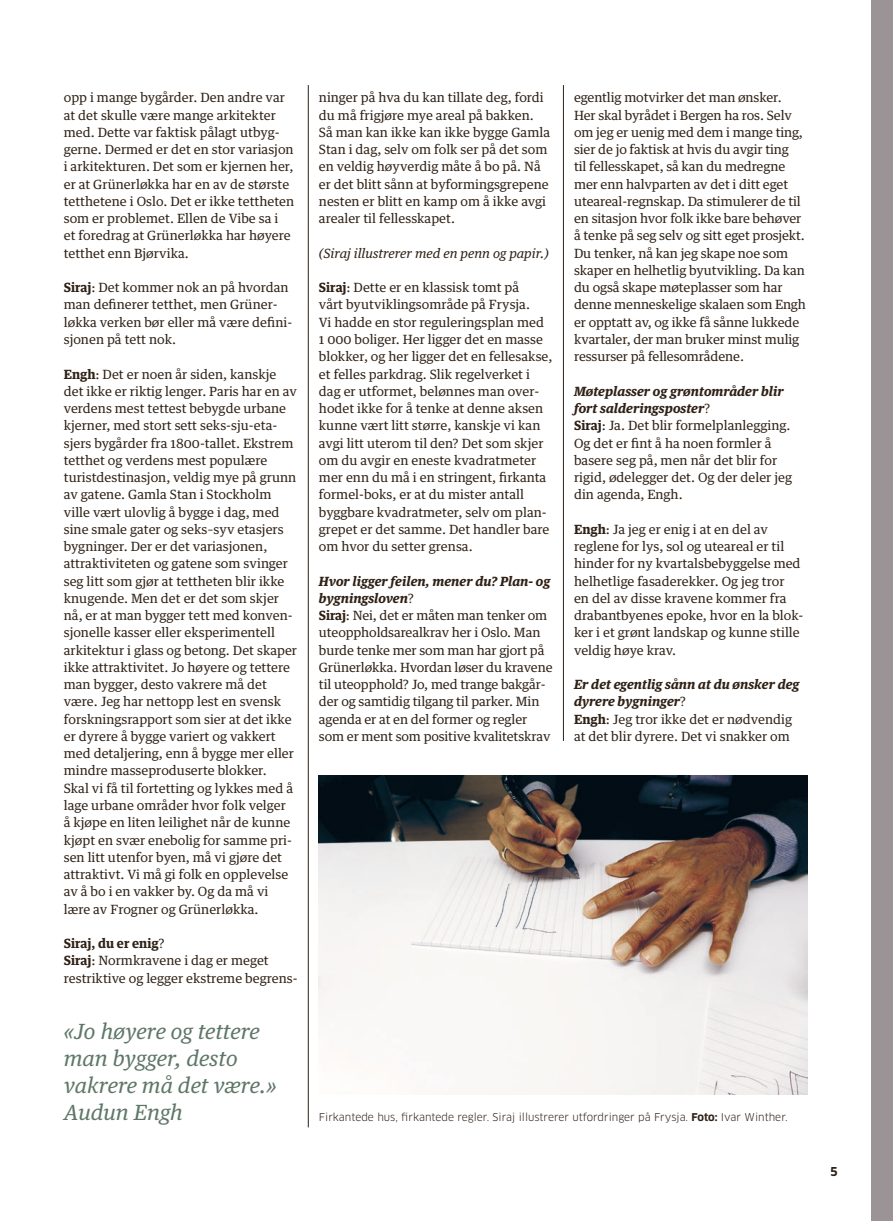
<style>
.page{position:relative;width:893px;height:1221px;background:#fff}
.page>*{position:absolute;margin:0;border:0;box-sizing:border-box;transform-origin:0 0}
.var1af_f{font:italic 21px/27px "Guardian Text Egyp";color:#5f7768}
.b1a_f{font:12.75px/17.2px "Guardian Text Egyp";color:#2f2116}
.b1af-_f{font:12.75px/17.2px "Guardian Text Egyp";letter-spacing:-.01em;color:#2f2116}
.b1af_f{font:12.75px/17.2px "Guardian Text Egyp";color:#2f2116}
.b1af_f-2{font:italic 700 12.75px/17.2px "Guardian Text Egyp";color:#2f2116}
.b1af_f-3{font:italic 12.75px "Guardian Text Egyp";color:#2f2116}
.b1a_f-2{font:700 12.75px "Guardian Text Egyp";color:#2f2116}
.t1{font:700 12px "Clan OT";color:#2f2116}
.fig1_f_m1t_t{font:10.5px "Clan OT";color:#2f2116}
.s1{font-weight:700}
.s2{font-weight:400}
.s3{font-weight:400;font-style:normal}
</style>
<div class="page">
<img style="left:319px;top:775px;width:489px;height:319px">
<hr style="left:308px;top:85px;width:1px;height:1042px;background:#2f2116">
<hr style="left:563px;top:85px;width:1px;height:656px;background:#2f2116">
<div style="left:872px;top:0;width:21px;height:1220px;background:#9b9396"></div>
<p class="b1a_f" style="left:64px;top:88px;width:232px">opp i mange bygårder. Den andre var at det skulle være mange arkitekter med. Dette var faktisk pålagt utbyg&shy;gerne. Dermed er det en stor variasjon i arkitekturen. Det som er kjernen her, er at Grünerløkka har en av de største tetthetene i Oslo. Det er ikke tettheten som er problemet. Ellen de Vibe sa i<br>et foredrag at Grünerløkka har høyere tetthet enn Bjørvika.</p>
<p class="b1a_f" style="left:64px;top:278px;width:230px"><span class="s1">Siraj</span>: Det kommer nok an på hvordan man definerer tetthet, men Grüner&shy;løkka verken bør eller må være defini&shy;sjonen på tett nok.</p>
<p class="b1a_f" style="left:64px;top:364px;width:235px"><span class="s1">Engh</span>: Det er noen år siden, kanskje det ikke er riktig lenger. Paris har en av verdens mest tettest bebygde urbane kjerner, med stort sett seks-sju-eta&shy;sjers bygårder fra 1800-tallet. Ekstrem tetthet og verdens mest populære turistdestinasjon, veldig mye på grunn av gatene. Gamla Stan i Stockholm ville vært ulovlig å bygge i dag, med sine smale gater og seks–syv etasjers bygninger. Der er det variasjonen, attraktiviteten og gatene som svinger seg litt som gjør at tettheten blir ikke knugende. Men det er det som skjer nå, er at man bygger tett med konven&shy;sjonelle kasser eller eksperimentell arkitektur i glass og betong. Det skaper ikke attraktivitet. Jo høyere og tettere man bygger, desto vakrere må det være. Jeg har nettopp lest en svensk forskningsrapport som sier at det ikke er dyrere å bygge variert og vakkert med detaljering, enn å bygge mer eller mindre masseproduserte blokker.<br>Skal vi få til fortetting og lykkes med å lage urbane områder hvor folk velger<br>å kjøpe en liten leilighet når de kunne kjøpt en svær enebolig for samme pri&shy;sen litt utenfor byen, må vi gjøre det attraktivt. Vi må gi folk en opplevelse av å bo i en vakker by. Og da må vi lære av Frogner og Grünerløkka.</p>
<p class="b1a_f-2" style="left:64px;top:932px;width:102px">Siraj, du er enig<span class="s2">?</span></p>
<p class="b1af-_f" style="left:64px;top:950px;width:235px"><span class="s1">Siraj</span>: Normkravene i dag er meget restriktive og legger ekstreme begrens-</p>
<p class="var1af_f" style="left:64px;top:1015px;width:214px">«Jo høyere og tettere man bygger, desto vakrere må det være.»<br>Audun Engh</p>
<p class="b1af-_f" style="left:319px;top:88px;width:233px">ninger på hva du kan tillate deg, fordi du må frigjøre mye areal på bakken.<br>Så man kan ikke kan ikke bygge Gamla Stan i dag, selv om folk ser på det som en veldig høyverdig måte å bo på. Nå er det blitt sånn at byformingsgrepene nesten er blitt en kamp om å ikke avgi arealer til fellesskapet.</p>
<p class="b1af_f-3" style="left:319px;top:242px;width:231px">(Siraj illustrerer med en penn og papir.)</p>
<p class="b1af_f" style="left:319px;top:278px;width:235px"><span class="s1">Siraj</span>: Dette er en klassisk tomt på<br>vårt byutviklingsområde på Frysja.<br>Vi hadde en stor reguleringsplan med 1 000 boliger. Her ligger det en masse blokker, og her ligger det en fellesakse, et felles parkdrag. Slik regelverket i dag er utformet, belønnes man over&shy;hodet ikke for å tenke at denne aksen kunne vært litt større, kanskje vi kan avgi litt uterom til den? Det som skjer om du avgir en eneste kvadratmeter mer enn du må i en stringent, firkanta formel-boks, er at du mister antall byggbare kvadratmeter, selv om plan&shy;grepet er det samme. Det handler bare om hvor du setter grensa.</p>
<p class="b1af_f-2" style="left:319px;top:571px;width:233px">Hvor ligger feilen, mener du? Plan- og bygningsloven<span class="s3">?</span></p>
<p class="b1af-_f" style="left:319px;top:605px;width:235px"><span class="s1">Siraj</span>: Nei, det er måten man tenker om uteoppholdsarealkrav her i Oslo. Man burde tenke mer som man har gjort på Grünerløkka. Hvordan løser du kravene til uteopphold? Jo, med trange bakgår&shy;der og samtidig tilgang til parker. Min agenda er at en del former og regler som er ment som positive kvalitetskrav</p>
<p class="b1af-_f" style="left:574px;top:88px;width:233px">egentlig motvirker det man ønsker.<br>Her skal byrådet i Bergen ha ros. Selv om jeg er uenig med dem i mange ting, sier de jo faktisk at hvis du avgir ting<br>til fellesskapet, så kan du medregne mer enn halvparten av det i ditt eget uteareal-regnskap. Da stimulerer de til en sitasjon hvor folk ikke bare behøver å tenke på seg selv og sitt eget prosjekt.<br>Du tenker, nå kan jeg skape noe som skaper en helhetlig byutvikling. Da kan du også skape møteplasser som har denne menneskelige skalaen som Engh er opptatt av, og ikke få sånne lukkede kvartaler, der man bruker minst mulig ressurser på fellesområdene.</p>
<p class="b1af_f-2" style="left:574px;top:381px;width:211px">Møteplasser og grøntområder blir fort salderingsposter<span class="s3">?</span></p>
<p class="b1af-_f" style="left:574px;top:416px;width:220px"><span class="s1">Siraj</span>: Ja. Det blir formelplanlegging.<br>Og det er fint å ha noen formler å basere seg på, men når det blir for rigid, ødelegger det. Og der deler jeg din agenda, Engh.</p>
<p class="b1a_f" style="left:574px;top:519px;width:231px"><span class="s1">Engh</span>: Ja jeg er enig i at en del av reglene for lys, sol og uteareal er til hinder for ny kvartalsbebyggelse med helhetlige fasaderekker. Og jeg tror<br>en del av disse kravene kommer fra drabantbyenes epoke, hvor en la blok&shy;ker i et grønt landskap og kunne stille veldig høye krav.</p>
<p class="b1af_f-2" style="left:574px;top:674px;width:227px">Er det egentlig sånn at du ønsker deg dyrere bygninger<span class="s3">?</span></p>
<p class="b1af-_f" style="left:574px;top:709px;width:220px"><span class="s1">Engh</span>: Jeg tror ikke det er nødvendig at det blir dyrere. Det vi snakker om</p>
<p class="fig1_f_m1t_t" style="left:319px;top:1110px;width:470px">Firkantede hus, firkantede regler. Siraj illustrerer utfordringer på Frysja. <span class="s1">Foto:</span> Ivar Winther.</p>
<p class="t1" style="left:830px;top:1164px;width:9px">5</p>
</div>
